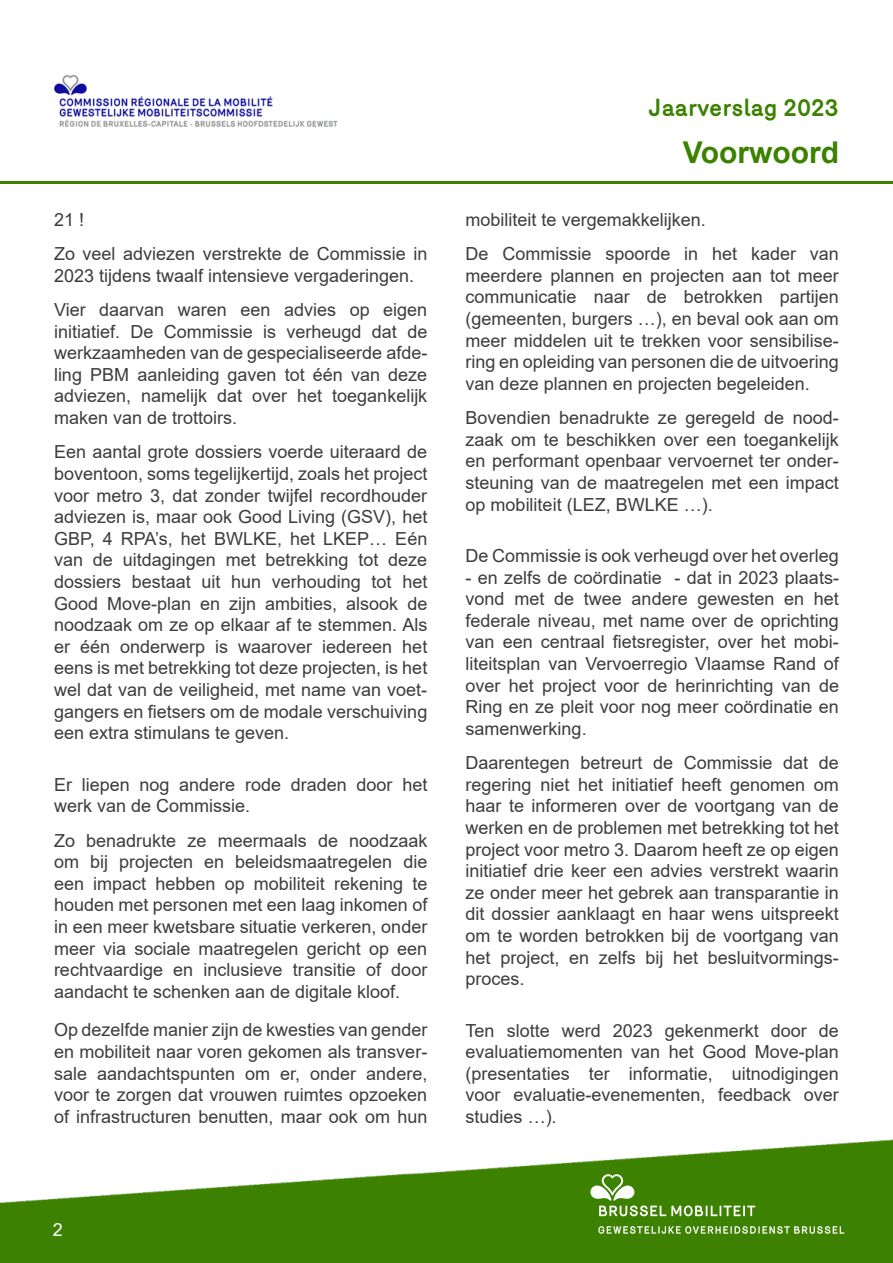
<style>
.page{position:relative;width:893px;height:1263px;background:#fff}
.page>*{position:absolute;margin:0;border:0;box-sizing:border-box;transform-origin:0 0}
.t1{font:700 30px "Arial";color:#3c8200}
.t2{font:700 24px "Merkury";color:#3c8200}
.t3{font:18px/21.6px "Arial";color:#3c3c3b;text-align:justify}
.t4{font:18px "Arial";color:#fff}
</style>
<div class="page">
<img style="left:0;top:1139px;width:893px;height:124px">
<hr style="left:0;top:182px;width:893px;height:2px;background:#3c8200">
<img style="left:54px;top:74px;width:284px;height:53px">
<svg style="left:590px;top:1174px;width:165px;height:42px;background:#5c962a"></svg>
<svg style="left:598px;top:1226px;width:246px;height:8px;background:#80ad5a"></svg>
<p class="t3" style="left:54px;top:202px;width:375px;line-height:34.3px">21 !<br>Zo veel adviezen verstrekte de Commissie in</p>
<p class="t3" style="left:54px;top:258px;width:375px;line-height:34.3px">2023 tijdens twaalf intensieve vergaderingen.<br>Vier daarvan waren een advies op eigen</p>
<p class="t3" style="left:54px;top:320px;width:375px">initiatief. De Commissie is verheugd dat de werkzaamheden van de gespecialiseerde afde&shy;ling PBM aanleiding gaven tot één van deze adviezen, namelijk dat over het toegankelijk maken van de trottoirs.</p>
<p class="t3" style="left:54px;top:441px;width:375px">Een aantal grote dossiers voerde uiteraard de boventoon, soms tegelijkertijd, zoals het project voor metro 3, dat zonder twijfel recordhouder adviezen is, maar ook Good Living (GSV), het GBP, 4 RPA’s, het BWLKE, het LKEP… Eén van de uitdagingen met betrekking tot deze dossiers bestaat uit hun verhouding tot het Good Move-plan en zijn ambities, alsook de noodzaak om ze op elkaar af te stemmen. Als er één onderwerp is waarover iedereen het eens is met betrekking tot deze projecten, is het wel dat van de veiligheid, met name van voet&shy;gangers en fietsers om de modale verschuiving een extra stimulans te geven.</p>
<p class="t3" style="left:54px;top:773px;width:375px">Er liepen nog andere rode draden door het werk van de Commissie.</p>
<p class="t3" style="left:54px;top:829px;width:375px">Zo benadrukte ze meermaals de noodzaak om bij projecten en beleidsmaatregelen die een impact hebben op mobiliteit rekening te houden met personen met een laag inkomen of in een meer kwetsbare situatie verkeren, onder meer via sociale maatregelen gericht op een rechtvaardige en inclusieve transitie of door aandacht te schenken aan de digitale kloof.</p>
<p class="t3" style="left:54px;top:1019px;width:375px">Op dezelfde manier zijn de kwesties van gender en mobiliteit naar voren gekomen als transver&shy;sale aandachtspunten om er, onder andere, voor te zorgen dat vrouwen ruimtes opzoeken of infrastructuren benutten, maar ook om hun</p>
<h2 class="t2" style="left:648px;top:90px;width:192px">Jaarverslag 2023</h2>
<h1 class="t1" style="left:683px;top:131px;width:158px">Voorwoord</h1>
<p class="t3" style="left:466px;top:202px;width:375px;line-height:34.3px">mobiliteit te vergemakkelijken.<br>De Commissie spoorde in het kader van</p>
<p class="t3" style="left:466px;top:264px;width:375px">meerdere plannen en projecten aan tot meer communicatie naar de betrokken partijen (gemeenten, burgers …), en beval ook aan om meer middelen uit te trekken voor sensibilise&shy;ring en opleiding van personen die de uitvoering van deze plannen en projecten begeleiden.</p>
<p class="t3" style="left:466px;top:407px;width:375px">Bovendien benadrukte ze geregeld de nood&shy;zaak om te beschikken over een toegankelijk en performant openbaar vervoernet ter onder&shy;steuning van de maatregelen met een impact op mobiliteit (LEZ, BWLKE …).</p>
<p class="t3" style="left:466px;top:545px;width:375px">De Commissie is ook verheugd over het overleg</p>
<p class="t3" style="left:466px;top:566px;width:375px">- en zelfs de coördinatie - dat in 2023 plaats&shy;vond met de twee andere gewesten en het federale niveau, met name over de oprichting van een centraal fietsregister, over het mobi&shy;liteitsplan van Vervoerregio Vlaamse Rand of over het project voor de herinrichting van de Ring en ze pleit voor nog meer coördinatie en samenwerking.</p>
<p class="t3" style="left:466px;top:752px;width:375px">Daarentegen betreurt de Commissie dat de regering niet het initiatief heeft genomen om haar te informeren over de voortgang van de werken en de problemen met betrekking tot het project voor metro 3. Daarom heeft ze op eigen initiatief drie keer een advies verstrekt waarin ze onder meer het gebrek aan transparantie in dit dossier aanklaagt en haar wens uitspreekt om te worden betrokken bij de voortgang van het project, en zelfs bij het besluitvormings&shy;proces.</p>
<p class="t3" style="left:466px;top:1019px;width:375px">Ten slotte werd 2023 gekenmerkt door de evaluatiemomenten van het Good Move-plan (presentaties ter informatie, uitnodigingen voor evaluatie-evenementen, feedback over studies …).</p>
<p class="t4" style="left:53px;top:1217px;width:12px">2</p>
</div>
